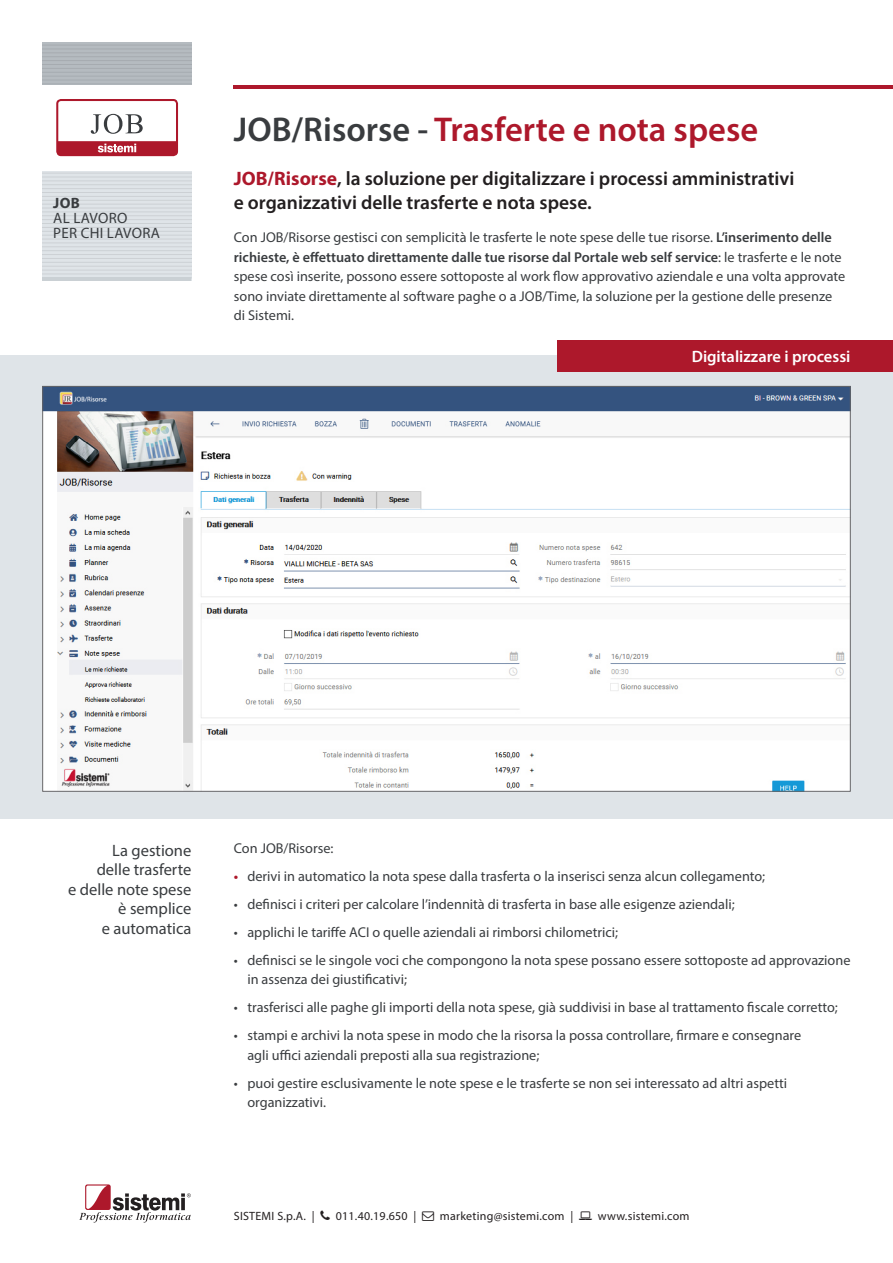
<style>
.page{position:relative;width:893px;height:1263px;background:#fff}
.page>*{position:absolute;margin:0;border:0;box-sizing:border-box;transform-origin:0 0}
.t1{font:600 34.5px "Myriad Pro";color:#ad182b}
.t2{font:600 19.5px/24px "Myriad Pro";color:#231f20}
.t3{font:16.5px "Myriad Pro";color:#393c3f}
.t4{font:600 16.5px "Myriad Pro";color:#fff}
.t5{font:15px/15px "Myriad Pro";letter-spacing:.02em;color:#393c3f}
.t6{font:700 15px "Myriad Pro";color:#393c3f}
.t7{font:14.25px/19.5px "Myriad Pro";color:#393c3f}
.t8{font:12px "Myriad Pro";letter-spacing:.02em;color:#231f20}
.s1{color:#393c3f}
.s2{font-weight:700;color:#ad182b}
.s3{font-weight:600}
.s4{font-weight:600;color:#ad182b}
</style>
<div class="page">
<svg style="left:43px;top:43px;width:148px;height:234px;background:#d1d6db"></svg>
<hr style="left:43px;top:45px;width:148px;height:1px;background:#231f20">
<hr style="left:43px;top:49px;width:148px;height:1px;background:#231f20">
<hr style="left:43px;top:52px;width:148px;height:1px;background:#231f20">
<hr style="left:43px;top:56px;width:148px;height:1px;background:#231f20">
<hr style="left:43px;top:60px;width:148px;height:1px;background:#231f20">
<hr style="left:43px;top:64px;width:148px;height:1px;background:#231f20">
<hr style="left:43px;top:68px;width:148px;height:1px;background:#231f20">
<hr style="left:43px;top:72px;width:148px;height:1px;background:#231f20">
<hr style="left:43px;top:76px;width:148px;height:1px;background:#231f20">
<hr style="left:43px;top:80px;width:148px;height:1px;background:#231f20">
<hr style="left:43px;top:83px;width:148px;height:1px;background:#231f20">
<hr style="left:43px;top:173px;width:148px;height:1px;background:#231f20">
<hr style="left:43px;top:177px;width:148px;height:1px;background:#231f20">
<hr style="left:43px;top:180px;width:148px;height:1px;background:#231f20">
<hr style="left:43px;top:184px;width:148px;height:1px;background:#231f20">
<hr style="left:43px;top:188px;width:148px;height:1px;background:#231f20">
<hr style="left:43px;top:196px;width:148px;height:1px;background:#231f20">
<hr style="left:43px;top:215px;width:148px;height:1px;background:#231f20">
<hr style="left:43px;top:200px;width:148px;height:1px;background:#231f20">
<hr style="left:43px;top:192px;width:148px;height:1px;background:#231f20">
<hr style="left:43px;top:208px;width:148px;height:1px;background:#231f20">
<hr style="left:43px;top:223px;width:148px;height:1px;background:#231f20">
<hr style="left:43px;top:219px;width:148px;height:1px;background:#231f20">
<hr style="left:43px;top:211px;width:148px;height:1px;background:#231f20">
<hr style="left:43px;top:204px;width:148px;height:1px;background:#231f20">
<hr style="left:43px;top:227px;width:148px;height:1px;background:#231f20">
<hr style="left:43px;top:235px;width:148px;height:1px;background:#231f20">
<hr style="left:43px;top:231px;width:148px;height:1px;background:#231f20">
<hr style="left:43px;top:239px;width:148px;height:1px;background:#231f20">
<hr style="left:43px;top:243px;width:148px;height:1px;background:#231f20">
<hr style="left:43px;top:250px;width:148px;height:1px;background:#231f20">
<hr style="left:43px;top:246px;width:148px;height:1px;background:#231f20">
<hr style="left:43px;top:254px;width:148px;height:1px;background:#231f20">
<hr style="left:43px;top:262px;width:148px;height:1px;background:#231f20">
<hr style="left:43px;top:270px;width:148px;height:1px;background:#231f20">
<hr style="left:43px;top:274px;width:148px;height:1px;background:#231f20">
<hr style="left:43px;top:258px;width:148px;height:1px;background:#231f20">
<hr style="left:43px;top:266px;width:148px;height:1px;background:#231f20">
<div style="left:21px;top:85px;width:192px;height:85px;background:#fff"></div>
<div style="left:84px;top:1184px;width:27px;height:26px;border:1px solid #fff;border-radius:2px"></div>
<svg style="left:85px;top:1184px;width:26px;height:26px"></svg>
<svg style="left:79px;top:1185px;width:112px;height:37px"></svg>
<svg style="left:54px;top:97px;width:126px;height:61px"></svg>
<svg style="left:56px;top:99px;width:122px;height:57px"></svg>
<hr style="left:43px;top:277px;width:148px;height:4px;background:#cad0d4">
<hr style="left:234px;top:85px;width:659px;height:4px;background:#ad182b">
<div style="left:0;top:355px;width:893px;height:464px;background:#dfe4e8"></div>
<div style="left:557px;top:340px;width:336px;height:31px;background:#ad182b"></div>
<img style="left:45px;top:388px;width:803px;height:401px">
<p class="t6" style="left:53px;top:193px;width:28px">JOB</p>
<p class="t5" style="left:53px;top:210px;width:108px">AL LAVORO<br>PER CHI LAVORA</p>
<p class="t1" style="left:234px;top:107px;width:526px"><span class="s1">JOB/Risorse -</span> Trasferte e nota spese</p>
<p class="t2" style="left:234px;top:166px;width:562px"><span class="s2">JOB/Risorse</span>, la soluzione per digitalizzare i processi amministrativi e organizzativi delle trasferte e nota spese.</p>
<p class="t7" style="left:234px;top:228px;width:613px">Con JOB/Risorse gestisci con semplicità le trasferte le note spese delle tue risorse. <span class="s3">L’inserimento delle richieste, è effettuato direttamente dalle tue risorse dal Portale web self service</span>: le trasferte e le note spese così inserite, possono essere sottoposte al work flow approvativo aziendale e una volta approvate sono inviate direttamente al software paghe o a JOB/Time, la soluzione per la gestione delle presenze di Sistemi.</p>
<p class="t4" style="left:692px;top:346px;width:160px">Digitalizzare i processi</p>
<p class="t3" style="left:112px;top:840px;width:81px">La gestione</p>
<p class="t3" style="left:97px;top:859px;width:96px">delle trasferte</p>
<p class="t3" style="left:68px;top:879px;width:125px">e delle note spese</p>
<p class="t3" style="left:118px;top:898px;width:75px">è semplice</p>
<p class="t3" style="left:102px;top:918px;width:91px">e automatica</p>
<p class="t7" style="left:234px;top:838px;width:101px">Con JOB/Risorse:</p>
<p class="t7" style="left:234px;top:866px;width:533px"><span class="s4">•</span> derivi in automatico la nota spese dalla trasferta o la inserisci senza alcun collegamento;</p>
<p class="t7" style="left:234px;top:894px;width:502px">• definisci i criteri per calcolare l’indennità di trasferta in base alle esigenze aziendali;</p>
<p class="t7" style="left:234px;top:922px;width:386px">• applichi le tariffe ACI o quelle aziendali ai rimborsi chilometrici;</p>
<p class="t7" style="left:247px;top:950px;width:605px;text-indent:-14px">• definisci se le singole voci che compongono la nota spese possano essere sottoposte ad approvazione in assenza dei giustificativi;</p>
<p class="t7" style="left:234px;top:997px;width:605px">• trasferisci alle paghe gli importi della nota spese, già suddivisi in base al trattamento fiscale corretto;</p>
<p class="t7" style="left:247px;top:1025px;width:555px;text-indent:-14px">• stampi e archivi la nota spese in modo che la risorsa la possa controllare, firmare e consegnare agli uffici aziendali preposti alla sua registrazione;</p>
<p class="t7" style="left:247px;top:1073px;width:541px;text-indent:-14px">• puoi gestire esclusivamente le note spese e le trasferte se non sei interessato ad altri aspetti organizzativi.</p>
<p class="t8" style="left:234px;top:1209px;width:82px">SISTEMI S.p.A. |</p>
<p class="t8" style="left:336px;top:1209px;width:82px">011.40.19.650 |</p>
<p class="t8" style="left:440px;top:1209px;width:135px">marketing@sistemi.com |</p>
<p class="t8" style="left:598px;top:1209px;width:93px">www.sistemi.com</p>
</div>
